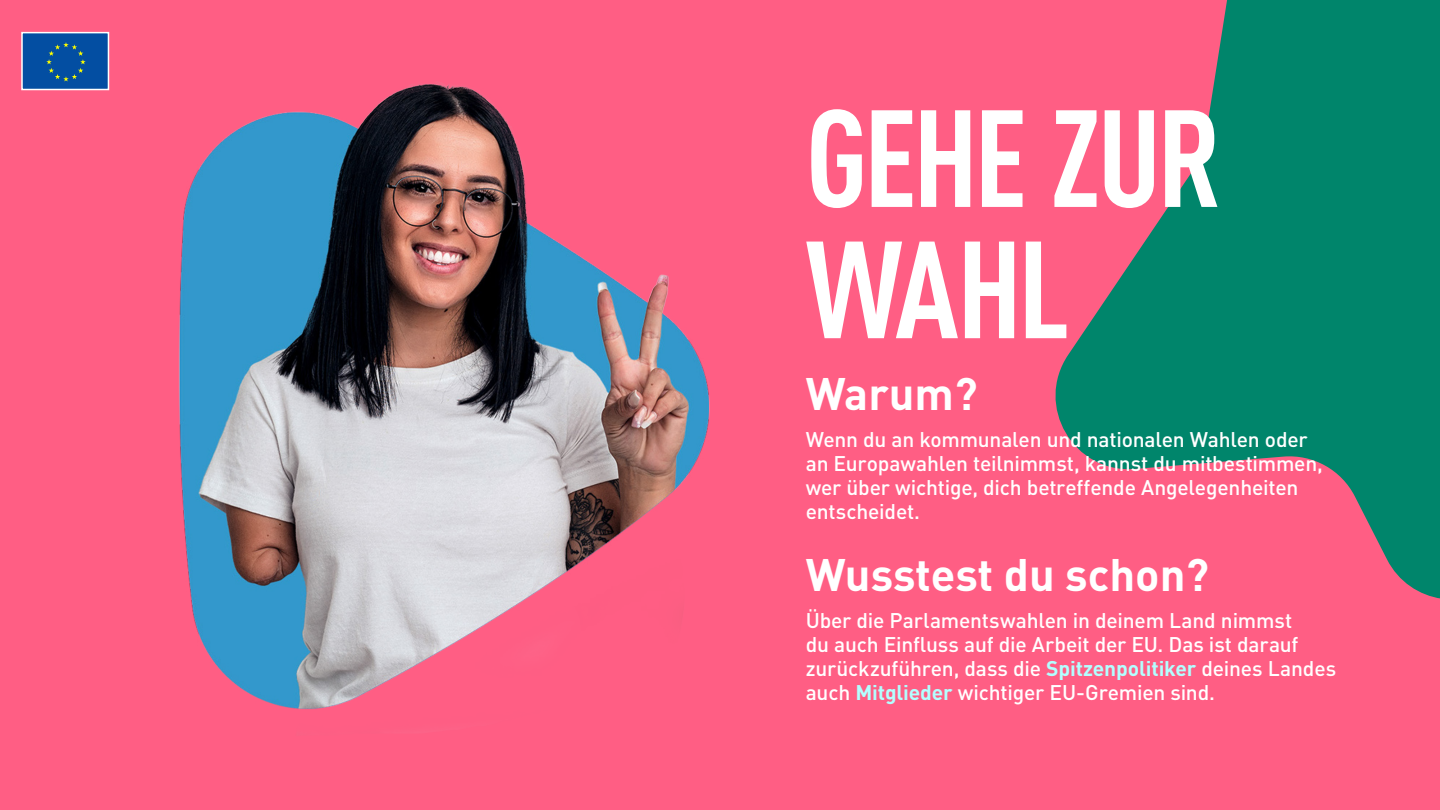
<style>
.page{position:relative;width:1440px;height:810px;background:#ff5e84}
.page>*{position:absolute;margin:0;border:0;box-sizing:border-box;transform-origin:0 0}
.t1{font:700 condensed 135.75px/131.2px "DIN Pro";letter-spacing:-.03em;color:#fff}
.H3{font:700 45px "DIN Pro";color:#fff}
.t2{font:500 21px/24px "DIN Pro";letter-spacing:-.01em;color:#fff}
.s1{font-weight:700;color:#b3ffff}
</style>
<div class="page">
<svg style="left:1055px;top:0;width:385px;height:599px;fill:#00856b"></svg>
<img style="left:179px;top:82px;width:531px;height:628px">
<div style="left:21px;top:32px;width:88px;height:58px;background:#034ea2;border:2px solid #fff"></div>
<svg style="left:46px;top:42px;width:40px;height:39px"></svg>
<h2 class="t1" style="left:806px;top:81px;width:418px">GEHE ZUR<br>WAHL</h2>
<p class="H3" style="left:806px;top:356px;width:173px">Warum?</p>
<p class="t2" style="left:806px;top:425px;width:519px">Wenn du an kommunalen und nationalen Wahlen oder an Europawahlen teilnimmst, kannst du mitbestimmen, wer über wichtige, dich betreffende Angelegenheiten entscheidet.</p>
<p class="H3" style="left:806px;top:537px;width:405px">Wusstest du schon?</p>
<p class="t2" style="left:806px;top:606px;width:532px">Über die Parlamentswahlen in deinem Land nimmst<br>du auch Einfluss auf die Arbeit der EU. Das ist darauf zurückzuführen, dass die <span class="s1">Spitzenpolitiker</span> deines Landes auch <span class="s1">Mitglieder</span> wichtiger EU-Gremien sind.</p>
</div>
